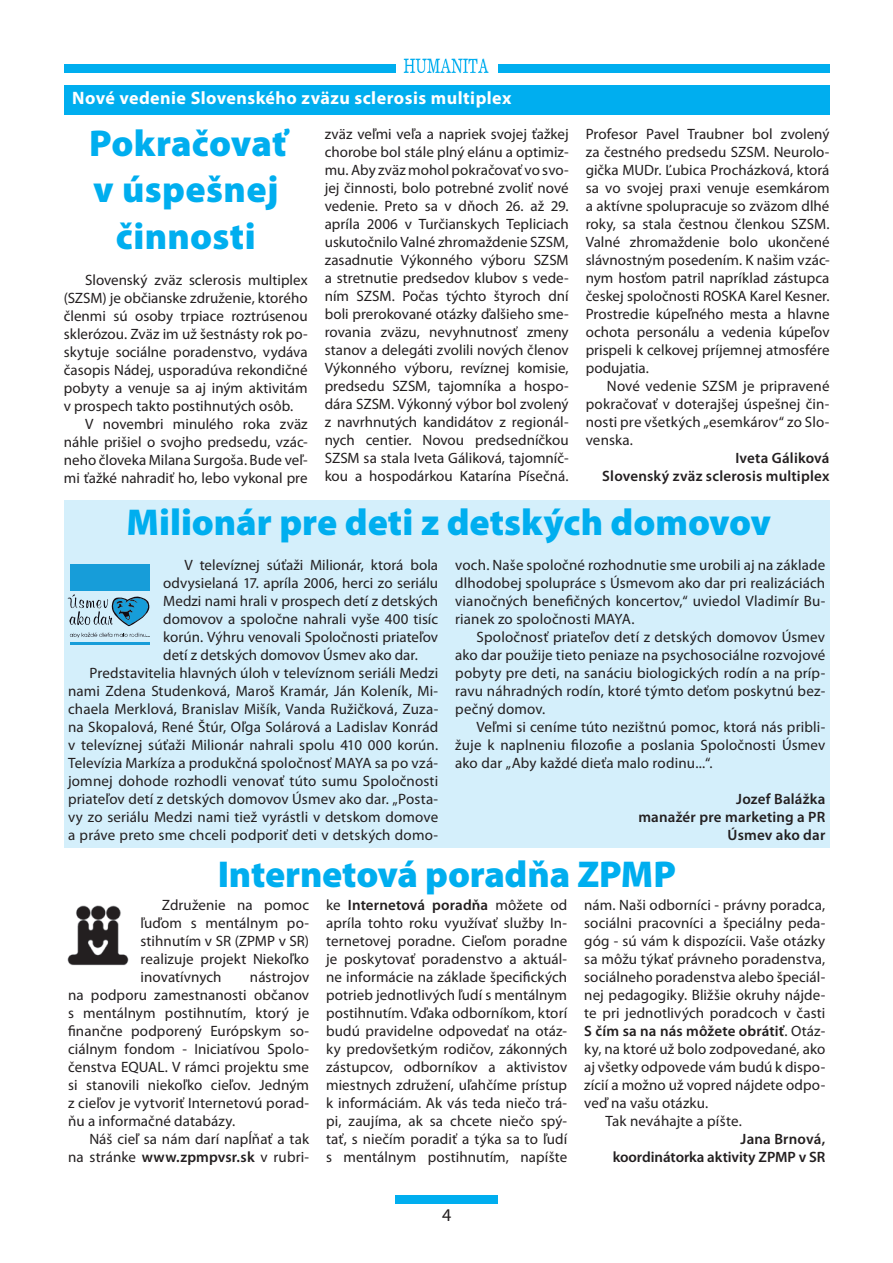
<style>
.page{position:relative;width:893px;height:1263px;background:#fff}
.page>*{position:absolute;margin:0;border:0;box-sizing:border-box;transform-origin:0 0}
.t1{font:900 37.5px/46.5px "Myriad Pro";color:#00aeef;text-align:center}
.t2{font:700 18px "Myriad Pro";letter-spacing:.025em;color:#fff}
.t3{font:18px "Myriad Pro";color:#231f20}
.t4{font:15px/18px "Myriad Pro";letter-spacing:.005em;color:#231f20;text-align:justify}
.t5{font:600 15px/18px "Myriad Pro";letter-spacing:.01em;color:#231f20;text-align:right}
.s1{font-weight:600}
.s2{font-weight:400}
</style>
<div class="page">
<div style="left:395px;top:1195px;width:102px;height:8px;background:#00aeef"></div>
<div style="left:64px;top:64px;width:331px;height:8px;background:#00aeef"></div>
<div style="left:497px;top:64px;width:332px;height:8px;background:#00aeef"></div>
<svg style="left:404px;top:59px;width:85px;height:14px"></svg>
<div style="left:64px;top:85px;width:765px;height:30px;background:#00aeef"></div>
<img style="left:67px;top:905px;width:62px;height:61px">
<div style="left:64px;top:500px;width:765px;height:348px;background:#d4effb"></div>
<hr style="left:70px;top:642px;width:79px;height:3px;background:#179dd9">
<div style="left:70px;top:564px;width:79px;height:27px;background:#179dd9"></div>
<svg style="left:68px;top:594px;width:82px;height:44px"></svg>
<p class="t2" style="left:72px;top:92px;width:441px">Nové vedenie Slovenského zväzu sclerosis multiplex</p>
<h1 class="t1" style="left:89px;top:123px;width:199px">Pokračovať v úspešnej činnosti</h1>
<p class="t4" style="left:85px;top:272px;width:224px">Slovenský zväz sclerosis multiplex</p>
<p class="t4" style="left:64px;top:290px;width:245px">(SZSM) je občianske združenie, ktorého</p>
<p class="t4" style="left:64px;top:308px;width:245px">členmi sú osoby trpiace roztrúsenou</p>
<p class="t4" style="left:64px;top:326px;width:245px">sklerózou. Zväz im už šestnásty rok po-</p>
<p class="t4" style="left:64px;top:344px;width:245px">skytuje sociálne poradenstvo, vydáva</p>
<p class="t4" style="left:64px;top:362px;width:245px">časopis Nádej, usporadúva rekondičné</p>
<p class="t4" style="left:64px;top:380px;width:245px">pobyty a venuje sa aj iným aktivitám</p>
<p class="t4" style="left:64px;top:398px;width:231px">v prospech takto postihnutých osôb.</p>
<p class="t4" style="left:85px;top:416px;width:224px">V novembri minulého roka zväz</p>
<p class="t4" style="left:64px;top:434px;width:245px">náhle prišiel o svojho predsedu, vzác-</p>
<p class="t4" style="left:64px;top:452px;width:245px">neho človeka Milana Surgoša. Bude veľ-</p>
<p class="t4" style="left:64px;top:470px;width:245px">mi ťažké nahradiť ho, lebo vykonal pre</p>
<p class="t4" style="left:325px;top:126px;width:245px">zväz veľmi veľa a napriek svojej ťažkej chorobe bol stále plný elánu a optimiz&shy;mu. Aby zväz mohol pokračovať vo svo&shy;jej činnosti, bolo potrebné zvoliť nové vedenie. Preto sa v dňoch 26. až 29. apríla 2006 v Turčianskych Tepliciach uskutočnilo Valné zhromaždenie SZSM, zasadnutie Výkonného výboru SZSM a stretnutie predsedov klubov s vede&shy;ním SZSM. Počas týchto štyroch dní boli prerokované otázky ďalšieho sme&shy;rovania zväzu, nevyhnutnosť zmeny stanov a delegáti zvolili nových členov Výkonného výboru, revíznej komisie, predsedu SZSM, tajomníka a hospo&shy;dára SZSM. Výkonný výbor bol zvolený z navrhnutých kandidátov z regionál&shy;nych centier. Novou predsedníčkou SZSM sa stala Iveta Gáliková, tajomníč&shy;kou a hospodárkou Katarína Písečná.</p>
<p class="t4" style="left:585px;top:126px;width:245px">Profesor Pavel Traubner bol zvolený za čestného predsedu SZSM. Neurolo&shy;gička MUDr. Ľubica Procházková, ktorá sa vo svojej praxi venuje esemkárom a aktívne spolupracuje so zväzom dlhé roky, sa stala čestnou členkou SZSM.<br>Valné zhromaždenie bolo ukončené slávnostným posedením. K našim vzác&shy;nym hosťom patril napríklad zástupca českej spoločnosti ROSKA Karel Kesner.<br>Prostredie kúpeľného mesta a hlavne ochota personálu a vedenia kúpeľov prispeli k celkovej príjemnej atmosfére podujatia.</p>
<p class="t4" style="left:585px;top:378px;width:245px;text-indent:21px">Nové vedenie SZSM je pripravené pokračovať v doterajšej úspešnej čin&shy;nosti pre všetkých „esemkárov“ zo Slo&shy;venska.</p>
<p class="t5" style="left:602px;top:450px;width:229px">Iveta Gáliková<br>Slovenský zväz sclerosis multiplex</p>
<h1 class="t1" style="left:126px;top:502px;width:646px">Milionár pre deti z detských domovov</h1>
<p class="t4" style="left:184px;top:557px;width:255px">V televíznej súťaži Milionár, ktorá bola</p>
<p class="t4" style="left:163px;top:575px;width:276px">odvysielaná 17. apríla 2006, herci zo seriálu</p>
<p class="t4" style="left:163px;top:593px;width:276px">Medzi nami hrali v prospech detí z detských</p>
<p class="t4" style="left:163px;top:611px;width:276px">domovov a spoločne nahrali vyše 400 tisíc</p>
<p class="t4" style="left:163px;top:629px;width:276px">korún. Výhru venovali Spoločnosti priateľov</p>
<p class="t4" style="left:163px;top:647px;width:256px">detí z detských domovov Úsmev ako dar.</p>
<p class="t4" style="left:89px;top:665px;width:350px">Predstavitelia hlavných úloh v televíznom seriáli Medzi</p>
<p class="t4" style="left:68px;top:683px;width:371px">nami Zdena Studenková, Maroš Kramár, Ján Koleník, Mi-</p>
<p class="t4" style="left:68px;top:701px;width:372px">chaela Merklová, Branislav Mišík, Vanda Ružičková, Zuza-</p>
<p class="t4" style="left:68px;top:719px;width:371px">na Skopalová, René Štúr, Oľga Solárová a Ladislav Konrád</p>
<p class="t4" style="left:68px;top:737px;width:371px">v televíznej súťaži Milionár nahrali spolu 410 000 korún.</p>
<p class="t4" style="left:68px;top:755px;width:371px">Televízia Markíza a produkčná spoločnosť MAYA sa po vzá-</p>
<p class="t4" style="left:68px;top:773px;width:371px">jomnej dohode rozhodli venovať túto sumu Spoločnosti</p>
<p class="t4" style="left:68px;top:791px;width:371px">priateľov detí z detských domovov Úsmev ako dar. „Posta-</p>
<p class="t4" style="left:68px;top:809px;width:371px">vy zo seriálu Medzi nami tiež vyrástli v detskom domove</p>
<p class="t4" style="left:68px;top:827px;width:371px">a práve preto sme chceli podporiť deti v detských domo-</p>
<p class="t4" style="left:455px;top:557px;width:371px">voch. Naše spoločné rozhodnutie sme urobili aj na základe dlhodobej spolupráce s Úsmevom ako dar pri realizáciách vianočných benefičných koncertov,“ uviedol Vladimír Bu&shy;rianek zo spoločnosti MAYA.</p>
<p class="t4" style="left:455px;top:629px;width:372px;text-indent:21px">Spoločnosť priateľov detí z detských domovov Úsmev ako dar použije tieto peniaze na psychosociálne rozvojové pobyty pre deti, na sanáciu biologických rodín a na príp&shy;ravu náhradných rodín, ktoré týmto deťom poskytnú bez&shy;pečný domov.</p>
<p class="t4" style="left:455px;top:719px;width:371px;text-indent:21px">Veľmi si ceníme túto nezištnú pomoc, ktorá nás pribli&shy;žuje k naplneniu filozofie a poslania Spoločnosti Úsmev ako dar „Aby každé dieťa malo rodinu...“.</p>
<p class="t5" style="left:638px;top:791px;width:188px">Jozef Balážka<br>manažér pre marketing a PR<br>Úsmev ako dar</p>
<h1 class="t1" style="left:218px;top:855px;width:459px">Internetová poradňa ZPMP</h1>
<p class="t4" style="left:140px;top:898px;width:170px;text-indent:21px">Združenie na pomoc ľuďom s mentálnym po&shy;stihnutím v SR (ZPMP v SR) realizuje projekt Niekoľko inovatívnych</p>
<p class="t4" style="left:68px;top:970px;width:243px;text-indent:182px">nástrojov na podporu zamestnanosti občanov s mentálnym postihnutím, ktorý je finančne podporený Európskym so&shy;ciálnym fondom - Iniciatívou Spolo&shy;čenstva EQUAL. V rámci projektu sme si stanovili niekoľko cieľov. Jedným z cieľov je vytvoriť Internetovú porad&shy;ňu a informačné databázy.</p>
<p class="t4" style="left:68px;top:1132px;width:242px;text-align:right">Náš cieľ sa nám darí napĺňať a tak<br>na stránke <span class="s1">www.zpmpvsr.sk</span> v rubri-</p>
<p class="t4" style="left:326px;top:898px;width:243px">ke <span class="s1">Internetová poradňa</span> môžete od apríla tohto roku využívať služby In&shy;ternetovej poradne. Cieľom poradne je poskytovať poradenstvo a aktuál&shy;ne informácie na základe špecifických potrieb jednotlivých ľudí s mentálnym postihnutím. Vďaka odborníkom, ktorí budú pravidelne odpovedať na otáz&shy;ky predovšetkým rodičov, zákonných zástupcov, odborníkov a aktivistov miestnych združení, uľahčíme prístup k informáciám. Ak vás teda niečo trá&shy;pi, zaujíma, ak sa chcete niečo spý&shy;tať, s niečím poradiť a týka sa to ľudí s mentálnym postihnutím, napíšte</p>
<p class="t4" style="left:584px;top:898px;width:242px">nám. Naši odborníci - právny poradca,</p>
<p class="t4" style="left:584px;top:916px;width:243px">sociálni pracovníci a špeciálny peda-</p>
<p class="t4" style="left:584px;top:934px;width:242px">góg - sú vám k dispozícii. Vaše otázky</p>
<p class="t4" style="left:584px;top:952px;width:242px">sa môžu týkať právneho poradenstva,</p>
<p class="t4" style="left:584px;top:970px;width:242px">sociálneho poradenstva alebo špeciál-</p>
<p class="t4" style="left:584px;top:988px;width:242px">nej pedagogiky. Bližšie okruhy nájde-</p>
<p class="t4" style="left:584px;top:1006px;width:242px">te pri jednotlivých poradcoch v časti</p>
<p class="t5" style="left:584px;top:1024px;width:242px">S čím sa na nás môžete obrátiť<span class="s2">. Otáz-</span></p>
<p class="t4" style="left:584px;top:1042px;width:242px">ky, na ktoré už bolo zodpovedané, ako</p>
<p class="t4" style="left:584px;top:1060px;width:242px">aj všetky odpovede vám budú k dispo-</p>
<p class="t4" style="left:584px;top:1078px;width:242px">zícií a možno už vopred nájdete odpo-</p>
<p class="t4" style="left:584px;top:1096px;width:125px">veď na vašu otázku.</p>
<p class="t4" style="left:605px;top:1114px;width:138px">Tak neváhajte a píšte.</p>
<p class="t5" style="left:613px;top:1132px;width:214px">Jana Brnová,<br>koordinátorka aktivity ZPMP v SR</p>
<p class="t3" style="left:442px;top:1208px;width:11px">4</p>
</div>
